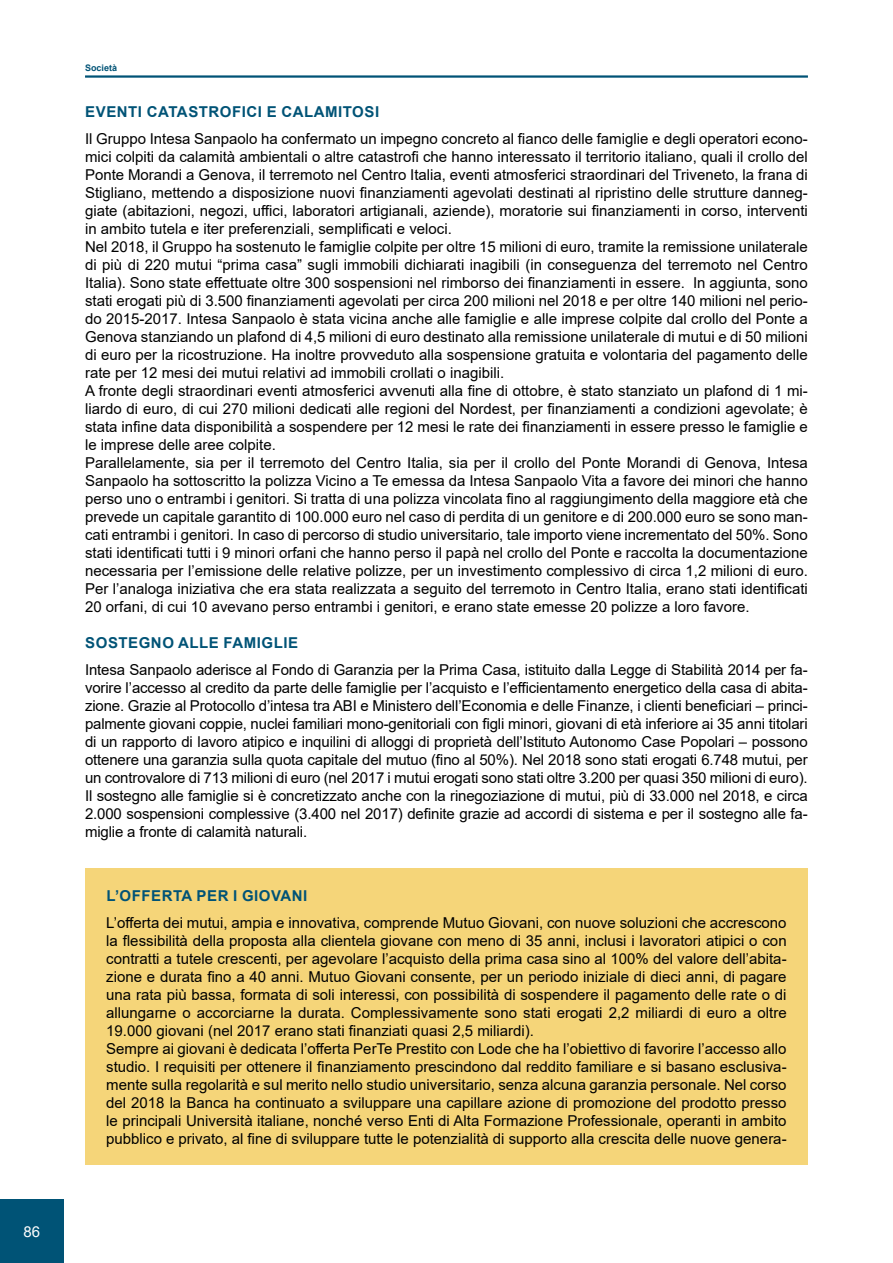
<style>
.page{position:relative;width:893px;height:1263px;background:#fff}
.page>*{position:absolute;margin:0;border:0;box-sizing:border-box;transform-origin:0 0}
.TESTO_P{font:15px/18px "Arial";color:#000;text-align:justify}
.TITOLO_H4{font:700 15px "Arial";letter-spacing:.035em;color:#005376}
.TITOLO_H4X{font:700 15px "Arial";letter-spacing:.035em;color:#005376}
.t1{font:15px "Arial";color:#fff}
.t2{font:700 9px "Arial";color:#005376}
</style>
<div class="page">
<div style="left:0;top:1199px;width:64px;height:64px;background:#005376"></div>
<hr style="left:85px;top:75px;width:723px;height:3px;background:#005376">
<div style="left:85px;top:869px;width:723px;height:296px;background:#f5d579"></div>
<p class="t1" style="left:24px;top:1221px;width:18px">86</p>
<p class="t2" style="left:85px;top:61px;width:34px">Società</p>
<h4 class="TITOLO_H4" style="left:85px;top:101px;width:295px">EVENTI CATASTROFICI E CALAMITOSI</h4>
<p class="TESTO_P" style="left:85px;top:130px;width:724px">Il Gruppo Intesa Sanpaolo ha confermato un impegno concreto al fianco delle famiglie e degli operatori econo&shy;mici colpiti da calamità ambientali o altre catastrofi che hanno interessato il territorio italiano, quali il crollo del Ponte Morandi a Genova, il terremoto nel Centro Italia, eventi atmosferici straordinari del Triveneto, la frana di Stigliano, mettendo a disposizione nuovi finanziamenti agevolati destinati al ripristino delle strutture danneg&shy;giate (abitazioni, negozi, uffici, laboratori artigianali, aziende), moratorie sui finanziamenti in corso, interventi in ambito tutela e iter preferenziali, semplificati e veloci.</p>
<p class="TESTO_P" style="left:85px;top:238px;width:724px">Nel 2018, il Gruppo ha sostenuto le famiglie colpite per oltre 15 milioni di euro, tramite la remissione unilaterale di più di 220 mutui “prima casa” sugli immobili dichiarati inagibili (in conseguenza del terremoto nel Centro Italia). Sono state effettuate oltre 300 sospensioni nel rimborso dei finanziamenti in essere. In aggiunta, sono stati erogati più di 3.500 finanziamenti agevolati per circa 200 milioni nel 2018 e per oltre 140 milioni nel perio&shy;do 2015-2017. Intesa Sanpaolo è stata vicina anche alle famiglie e alle imprese colpite dal crollo del Ponte a Genova stanziando un plafond di 4,5 milioni di euro destinato alla remissione unilaterale di mutui e di 50 milioni di euro per la ricostruzione. Ha inoltre provveduto alla sospensione gratuita e volontaria del pagamento delle rate per 12 mesi dei mutui relativi ad immobili crollati o inagibili.</p>
<p class="TESTO_P" style="left:85px;top:382px;width:724px">A fronte degli straordinari eventi atmosferici avvenuti alla fine di ottobre, è stato stanziato un plafond di 1 mi&shy;liardo di euro, di cui 270 milioni dedicati alle regioni del Nordest, per finanziamenti a condizioni agevolate; è stata infine data disponibilità a sospendere per 12 mesi le rate dei finanziamenti in essere presso le famiglie e le imprese delle aree colpite.</p>
<p class="TESTO_P" style="left:85px;top:454px;width:724px">Parallelamente, sia per il terremoto del Centro Italia, sia per il crollo del Ponte Morandi di Genova, Intesa Sanpaolo ha sottoscritto la polizza Vicino a Te emessa da Intesa Sanpaolo Vita a favore dei minori che hanno perso uno o entrambi i genitori. Si tratta di una polizza vincolata fino al raggiungimento della maggiore età che prevede un capitale garantito di 100.000 euro nel caso di perdita di un genitore e di 200.000 euro se sono man&shy;cati entrambi i genitori. In caso di percorso di studio universitario, tale importo viene incrementato del 50%. Sono stati identificati tutti i 9 minori orfani che hanno perso il papà nel crollo del Ponte e raccolta la documentazione necessaria per l’emissione delle relative polizze, per un investimento complessivo di circa 1,2 milioni di euro.<br>Per l’analoga iniziativa che era stata realizzata a seguito del terremoto in Centro Italia, erano stati identificati 20 orfani, di cui 10 avevano perso entrambi i genitori, e erano state emesse 20 polizze a loro favore.</p>
<h4 class="TITOLO_H4" style="left:85px;top:632px;width:214px">SOSTEGNO ALLE FAMIGLIE</h4>
<p class="TESTO_P" style="left:85px;top:660px;width:724px">Intesa Sanpaolo aderisce al Fondo di Garanzia per la Prima Casa, istituito dalla Legge di Stabilità 2014 per fa&shy;vorire l’accesso al credito da parte delle famiglie per l’acquisto e l’efficientamento energetico della casa di abita&shy;zione. Grazie al Protocollo d’intesa tra ABI e Ministero dell’Economia e delle Finanze, i clienti beneficiari – princi&shy;palmente giovani coppie, nuclei familiari mono-genitoriali con figli minori, giovani di età inferiore ai 35 anni titolari di un rapporto di lavoro atipico e inquilini di alloggi di proprietà dell’Istituto Autonomo Case Popolari – possono ottenere una garanzia sulla quota capitale del mutuo (fino al 50%). Nel 2018 sono stati erogati 6.748 mutui, per un controvalore di 713 milioni di euro (nel 2017 i mutui erogati sono stati oltre 3.200 per quasi 350 milioni di euro).</p>
<p class="TESTO_P" style="left:85px;top:786px;width:724px">Il sostegno alle famiglie si è concretizzato anche con la rinegoziazione di mutui, più di 33.000 nel 2018, e circa 2.000 sospensioni complessive (3.400 nel 2017) definite grazie ad accordi di sistema e per il sostegno alle fa&shy;miglie a fronte di calamità naturali.</p>
<h4 class="TITOLO_H4X" style="left:107px;top:885px;width:202px">L’OFFERTA PER I GIOVANI</h4>
<p class="TESTO_P" style="left:106px;top:913px;width:682px">L’offerta dei mutui, ampia e innovativa, comprende Mutuo Giovani, con nuove soluzioni che accrescono la flessibilità della proposta alla clientela giovane con meno di 35 anni, inclusi i lavoratori atipici o con contratti a tutele crescenti, per agevolare l’acquisto della prima casa sino al 100% del valore dell’abita&shy;zione e durata fino a 40 anni. Mutuo Giovani consente, per un periodo iniziale di dieci anni, di pagare una rata più bassa, formata di soli interessi, con possibilità di sospendere il pagamento delle rate o di allungarne o accorciarne la durata. Complessivamente sono stati erogati 2,2 miliardi di euro a oltre 19.000 giovani (nel 2017 erano stati finanziati quasi 2,5 miliardi).</p>
<p class="TESTO_P" style="left:106px;top:1039px;width:682px">Sempre ai giovani è dedicata l’offerta PerTe Prestito con Lode che ha l’obiettivo di favorire l’accesso allo studio. I requisiti per ottenere il finanziamento prescindono dal reddito familiare e si basano esclusiva&shy;mente sulla regolarità e sul merito nello studio universitario, senza alcuna garanzia personale. Nel corso del 2018 la Banca ha continuato a sviluppare una capillare azione di promozione del prodotto presso le principali Università italiane, nonché verso Enti di Alta Formazione Professionale, operanti in ambito pubblico e privato, al fine di sviluppare tutte le potenzialità di supporto alla crescita delle nuove genera-</p>
</div>
